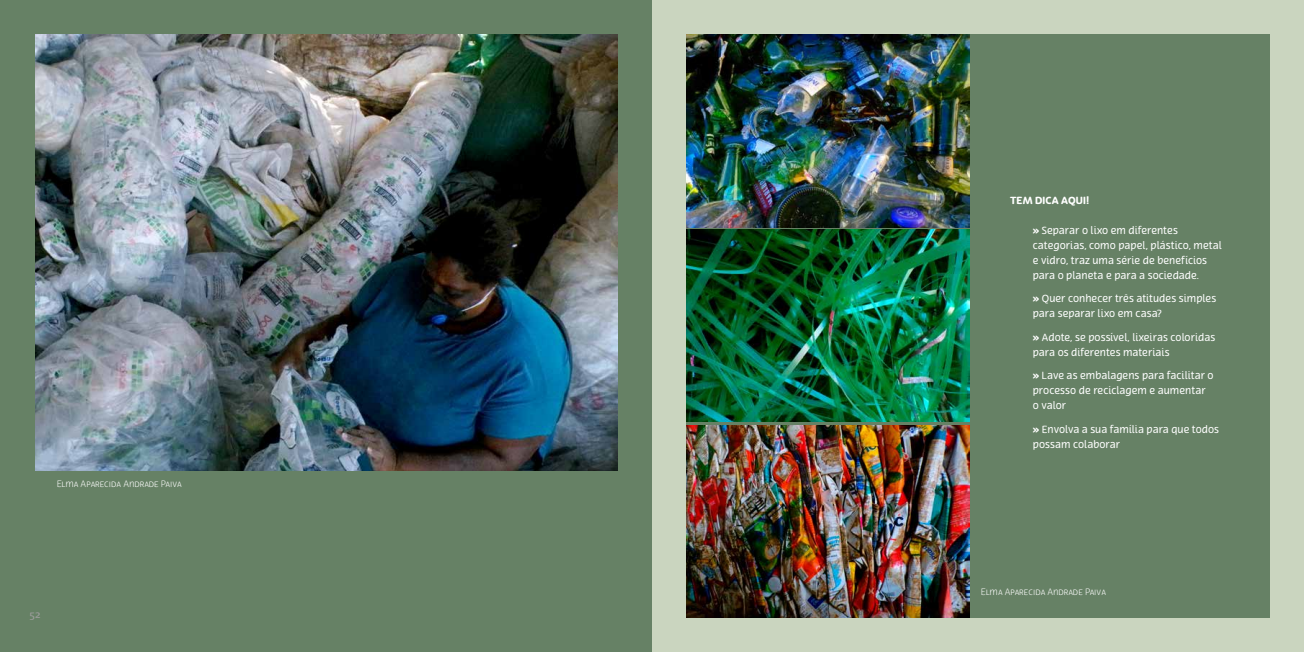
<style>
.page{position:relative;width:1304px;height:652px;background:#fff}
.page>*{position:absolute;margin:0;border:0;box-sizing:border-box;transform-origin:0 0}
.t1{font:11px "FP Dancer Serif";color:#9d9d9c}
.t2{font:10px/15px "Terfens";color:#fff}
.t3{font:700 10px "Terfens";letter-spacing:.015em;color:#fff}
.t4{font:300 9px "Terfens";color:#fff}
.s1{font-weight:700}
</style>
<div class="page">
<div style="left:652px;top:21px;width:639px;height:614px;background:#668165"></div>
<div style="left:0;top:0;width:652px;height:652px;background:#668165"></div>
<img style="left:687px;top:425px;width:283px;height:192px">
<img style="left:687px;top:35px;width:283px;height:192px">
<img style="left:687px;top:229px;width:283px;height:193px">
<img style="left:35px;top:34px;width:582px;height:437px">
<div style="left:652px;top:0;width:652px;height:652px;border:34px solid #cad5bf"></div>
<p class="t4" style="left:57px;top:479px;width:126px">Elma Aparecida Andrade Paiva</p>
<p class="t1" style="left:30px;top:608px;width:13px">52</p>
<p class="t3" style="left:1010px;top:194px;width:81px">TEM DICA AQUI!</p>
<p class="t2" style="left:1033px;top:223px;width:190px"><span class="s1">»</span> Separar o lixo em diferentes categorias, como papel, plástico, metal e vidro, traz uma série de benefícios para o planeta e para a sociedade.</p>
<p class="t2" style="left:1033px;top:291px;width:185px"><span class="s1">»</span> Quer conhecer três atitudes simples para separar lixo em casa?</p>
<p class="t2" style="left:1033px;top:330px;width:184px"><span class="s1">»</span> Adote, se possível, lixeiras coloridas para os diferentes materiais</p>
<p class="t2" style="left:1033px;top:368px;width:182px"><span class="s1">»</span> Lave as embalagens para facilitar o processo de reciclagem e aumentar o valor</p>
<p class="t2" style="left:1033px;top:422px;width:188px"><span class="s1">»</span> Envolva a sua família para que todos possam colaborar</p>
<p class="t4" style="left:981px;top:587px;width:126px">Elma Aparecida Andrade Paiva</p>
</div>
